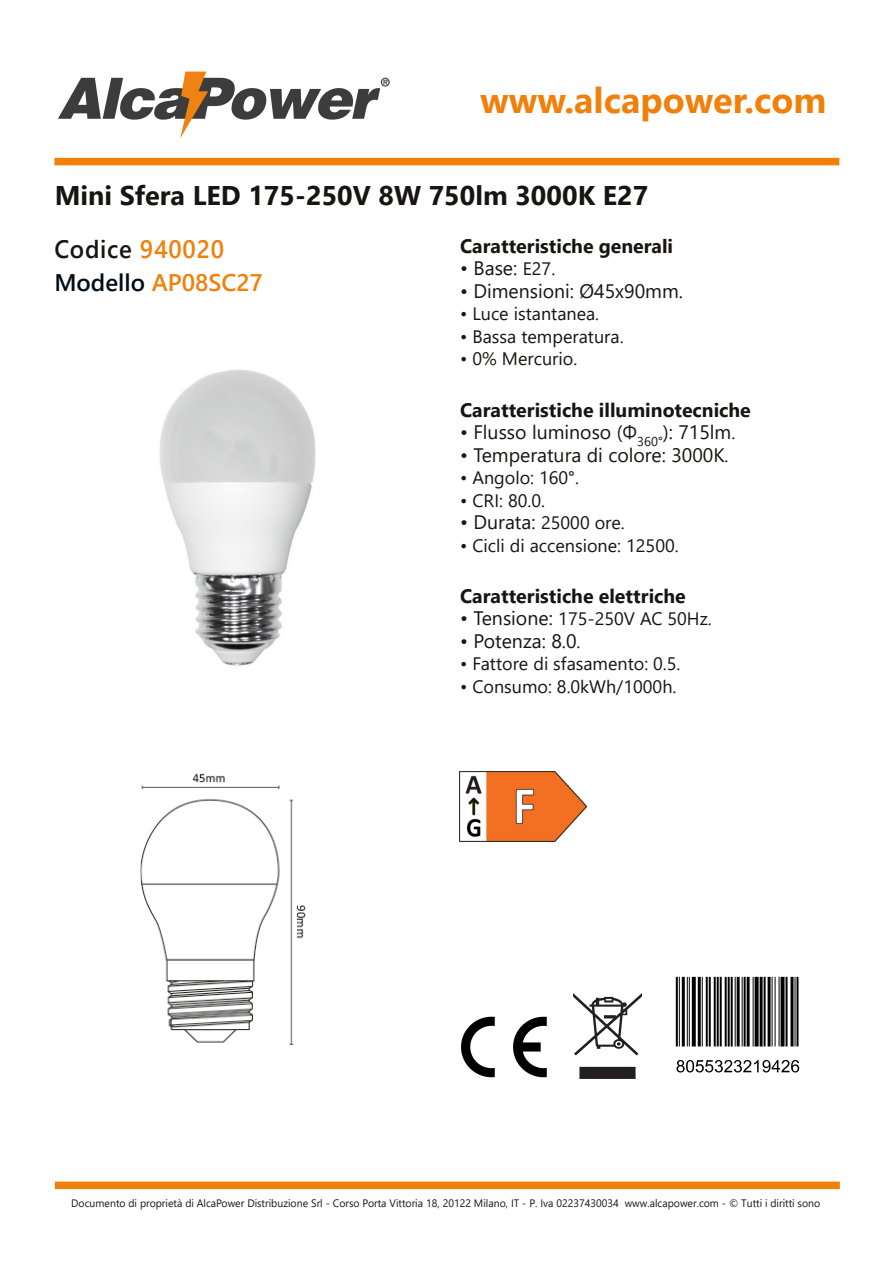
<style>
.page{position:relative;width:893px;height:1263px;background:#fff}
.page>*{position:absolute;margin:0;border:0;box-sizing:border-box;transform-origin:0 0}
.t1{font:700 36px "Segoe UI";color:#f1800b}
.t2{font:700 27px "Segoe UI";letter-spacing:.005em;color:#171513}
.t3{font:600 25.2px "Segoe UI";letter-spacing:.03em;color:#171513;scale:.95 1}
.t4{font:600 24px "Segoe UI";color:#f1800b}
.t5{font:19.5px "Segoe UI";color:#171513}
.t6{font:700 19.5px "Segoe UI";color:#171513}
.t7{font:18px "Segoe UI";color:#171513}
.t8{font:10.8px "Segoe UI";color:#171513}
.s1{color:#f1800b}
.s2{color:#000d18}
.s3{font-size:18px}
.s4{font-size:19.5px}
</style>
<div class="page">
<img style="left:159px;top:369px;width:157px;height:297px">
<img style="left:140px;top:773px;width:166px;height:272px">
<img style="left:675px;top:976px;width:125px;height:97px">
<img style="left:461px;top:1016px;width:86px;height:62px">
<img style="left:573px;top:993px;width:69px;height:85px">
<img style="left:459px;top:772px;width:128px;height:70px">
<div style="left:54px;top:158px;width:785px;height:7px;background:#f1800b"></div>
<img style="left:58px;top:71px;width:332px;height:68px">
<div style="left:55px;top:1181px;width:785px;height:8px;background:#f1800b"></div>
<h1 class="t1" style="left:480px;top:74px;width:348px">www.alcapower.com</h1>
<h2 class="t2" style="left:55px;top:176px;width:595px">Mini Sfera LED 175‐250V 8W 750lm 3000K E27</h2>
<h3 class="t3" style="left:54px;top:231px;width:180px">Codice <span class="s1">940020</span></h3>
<h3 class="t4" style="left:54px;top:265px;width:210px"><span class="s2">Modello</span> AP08SC27</h3>
<p class="t6" style="left:460px;top:232px;width:214px">Caratteristiche generali</p>
<p class="t5" style="left:460px;top:254px;width:97px">• Base: <span class="s3">E27.</span></p>
<p class="t5" style="left:460px;top:277px;width:224px">• Dimensioni: Ø45x90mm.</p>
<p class="t7" style="left:460px;top:301px;width:141px">• Luce istantanea.</p>
<p class="t7" style="left:460px;top:324px;width:165px">• Bassa temperatura.</p>
<p class="t7" style="left:460px;top:346px;width:119px">• 0% Mercurio.</p>
<p class="t6" style="left:460px;top:395px;width:292px">Caratteristiche illuminotecniche</p>
<p class="t5" style="left:460px;top:418px;width:277px">• Flusso luminoso ﴾Φ<sub>360°</sub>﴿: 715lm<span class="s3">.</span></p>
<p class="t5" style="left:460px;top:440px;width:270px">• Temperatura di colore: 3000K<span class="s3">.</span></p>
<p class="t7" style="left:460px;top:465px;width:120px">• Angolo: 160°.</p>
<p class="t7" style="left:460px;top:487px;width:86px">• CRI: 80.0.</p>
<p class="t7" style="left:460px;top:510px;width:166px"><span class="s4">• Durata:</span> 25000 ore.</p>
<p class="t7" style="left:460px;top:532px;width:220px">• Cicli di accensione: 12500.</p>
<p class="t6" style="left:460px;top:581px;width:227px">Caratteristiche elettriche</p>
<p class="t7" style="left:460px;top:606px;width:253px"><span class="s4">• Tensione:</span> 175‐250V AC 50Hz.</p>
<p class="t5" style="left:460px;top:626px;width:122px">• Potenza: 8.0<span class="s3">.</span></p>
<p class="t7" style="left:460px;top:651px;width:222px">• Fattore di sfasamento: 0.5.</p>
<p class="t7" style="left:460px;top:673px;width:218px">• Consumo: 8.0kWh/1000h.</p>
<p class="t8" style="left:71px;top:1196px;width:750px">Documento di proprietà di AlcaPower Distribuzione Srl ‐ Corso Porta Vittoria 18, 20122 Milano, IT ‐ P. Iva 02237430034 www.alcapower.com ‐ © Tutti i diritti sono</p>
</div>
